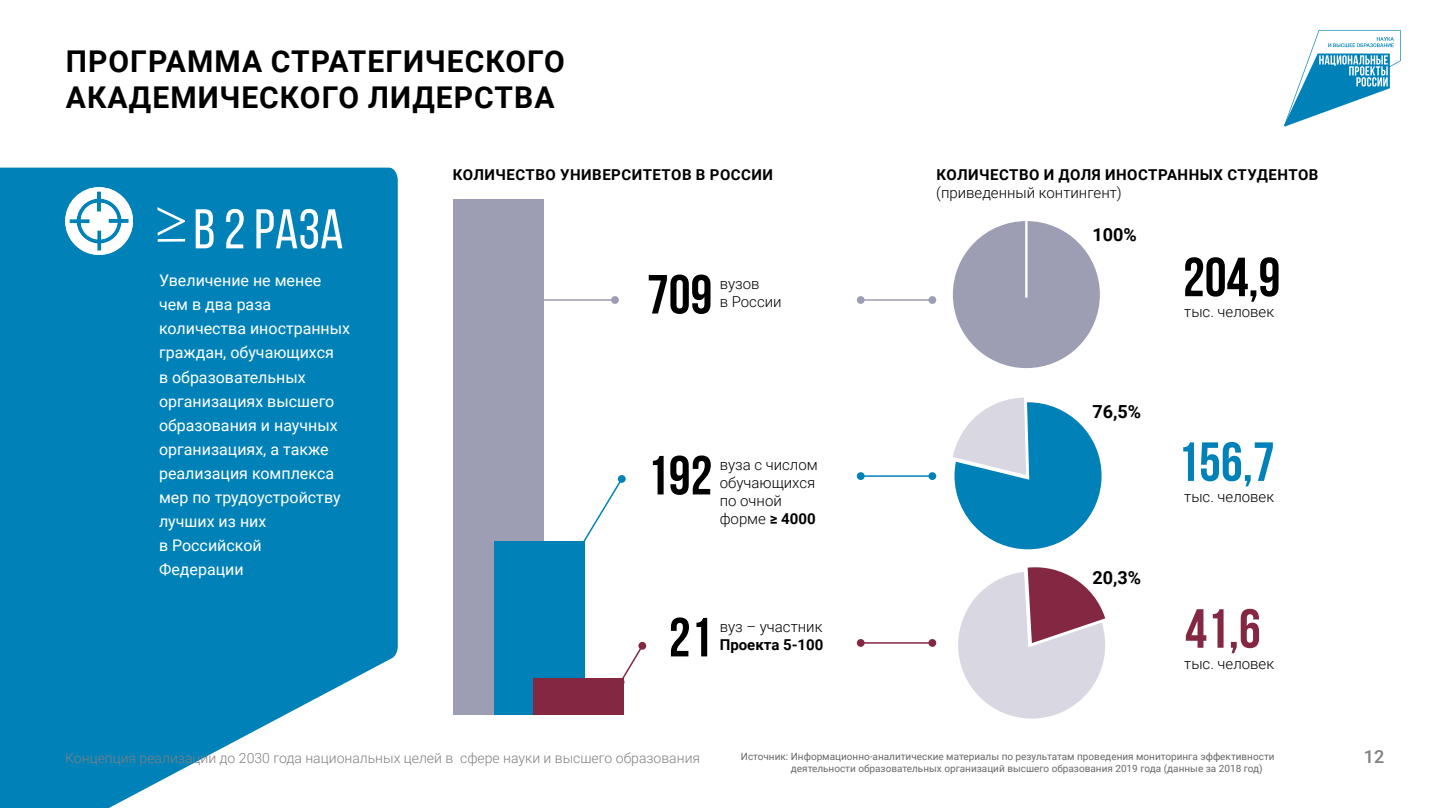
<style>
.page{position:relative;width:1437px;height:808px;background:#fff}
.page>*{position:absolute;margin:0;border:0;box-sizing:border-box;transform-origin:0 0}
.t1{font:55.8px "Bebas Neue";color:#fff}
.t2{font:700 55px "Bebas Neue";color:#000}
.t3{font:700 55px "Bebas Neue";color:#0082b9}
.t4{font:700 55px "Bebas Neue";color:#832742}
.t5{font:700 30px/36px "Roboto";letter-spacing:.035em;color:#000}
.t6{font:700 18px "Roboto";color:#000}
.t7{font:500 18px "Roboto";color:#808080}
.t8{font:16px/24px "Roboto";color:#fff}
.t9{font:300 15px/18px "Roboto";color:#000}
.t10{font:700 15px "Roboto";letter-spacing:.035em;color:#000}
.t11{font:700 15px "Roboto";color:#000}
.t12{font:300 14px "Roboto";color:#808080}
.t13{font:10px/12px "Roboto";color:#686868}
.s1{font-weight:700}
</style>
<div class="page">
<svg style="left:0;top:168px;width:398px;height:640px;fill:#0082b9"></svg>
<svg style="left:1284px;top:30px;width:116px;height:96px"></svg>
<svg style="left:65px;top:187px;width:68px;height:68px"></svg>
<div style="left:453px;top:199px;width:91px;height:516px;background:#9d9db4"></div>
<div style="left:494px;top:541px;width:91px;height:174px;background:#0082b9"></div>
<div style="left:532px;top:678px;width:91px;height:37px;background:#832742"></div>
<hr style="left:860px;top:299px;width:72px;height:2px;background:#9d9db4">
<div style="left:856px;top:296px;width:8px;height:8px;background:#9d9db4;border-radius:50%"></div>
<div style="left:928px;top:296px;width:8px;height:8px;background:#9d9db4;border-radius:50%"></div>
<hr style="left:540px;top:299px;width:75px;height:2px;background:#9d9db4">
<div style="left:611px;top:296px;width:8px;height:8px;background:#9d9db4;border-radius:50%"></div>
<hr style="left:860px;top:475px;width:72px;height:2px;background:#0082b9">
<div style="left:856px;top:472px;width:8px;height:8px;background:#0082b9;border-radius:50%"></div>
<div style="left:928px;top:472px;width:8px;height:8px;background:#0082b9;border-radius:50%"></div>
<svg style="left:583px;top:482px;width:37px;height:59px"></svg>
<div style="left:617px;top:475px;width:8px;height:8px;background:#0082b9;border-radius:50%"></div>
<hr style="left:860px;top:642px;width:72px;height:1px;background:#832742">
<div style="left:856px;top:639px;width:8px;height:7px;background:#832742;border-radius:50%"></div>
<div style="left:928px;top:639px;width:8px;height:7px;background:#832742;border-radius:50%"></div>
<svg style="left:622px;top:647px;width:22px;height:37px"></svg>
<div style="left:616px;top:678px;width:8px;height:8px;background:#832742;border-radius:50%"></div>
<div style="left:638px;top:642px;width:8px;height:7px;background:#832742;border-radius:50%"></div>
<div style="left:952px;top:221px;width:147px;height:147px;background:#9d9db4;border-radius:50%"></div>
<hr style="left:1025px;top:221px;width:2px;height:77px;background:#fff">
<svg style="left:953px;top:397px;width:148px;height:152px"></svg>
<svg style="left:958px;top:567px;width:148px;height:152px"></svg>
<h3 class="t5" style="left:66px;top:43px;width:500px">ПРОГРАММА СТРАТЕГИЧЕСКОГО<br>АКАДЕМИЧЕСКОГО ЛИДЕРСТВА</h3>
<h1 class="t1" style="left:156px;top:199px;width:189px">≥в 2 раза</h1>
<p class="t8" style="left:159px;top:268px;width:193px">Увеличение не менее чем в два раза количества иностранных граждан, обучающихся<br>в образовательных организациях высшего образования и научных организациях, а также реализация комплекса мер по трудоустройству лучших из них<br>в Российской<br>Федерации</p>
<p class="t10" style="left:453px;top:164px;width:322px">КОЛИЧЕСТВО УНИВЕРСИТЕТОВ В РОССИИ</p>
<h2 class="t2" style="left:647px;top:264px;width:67px">709</h2>
<p class="t9" style="left:719px;top:274px;width:63px">вузов<br>в России</p>
<h2 class="t2" style="left:647px;top:445px;width:67px">192</h2>
<p class="t9" style="left:719px;top:455px;width:100px">вуза с числом обучающихся по очной форме <span class="s1">≥ 4000</span></p>
<h2 class="t2" style="left:668px;top:607px;width:45px">21</h2>
<p class="t9" style="left:719px;top:617px;width:104px">вуз – участник</p>
<p class="t11" style="left:719px;top:634px;width:105px">Проекта 5-100</p>
<p class="t10" style="left:936px;top:164px;width:383px">КОЛИЧЕСТВО И ДОЛЯ ИНОСТРАННЫХ СТУДЕНТОВ</p>
<p class="t9" style="left:936px;top:183px;width:187px">(приведенный контингент)</p>
<p class="t6" style="left:1092px;top:222px;width:46px">100%</p>
<p class="t6" style="left:1092px;top:398px;width:50px">76,5%</p>
<p class="t6" style="left:1092px;top:565px;width:50px">20,3%</p>
<h2 class="t2" style="left:1182px;top:247px;width:99px">204,9</h2>
<p class="t9" style="left:1184px;top:302px;width:91px">тыс. человек</p>
<h2 class="t3" style="left:1177px;top:431px;width:99px">156,7</h2>
<p class="t9" style="left:1184px;top:487px;width:91px">тыс. человек</p>
<h2 class="t4" style="left:1184px;top:598px;width:77px">41,6</h2>
<p class="t9" style="left:1184px;top:654px;width:91px">тыс. человек</p>
<p class="t12" style="left:65px;top:747px;width:636px">Концепция реализации до 2030 года национальных целей в сфере науки и высшего образования</p>
<p class="t7" style="left:1363px;top:743px;width:22px">12</p>
<p class="t13" style="left:790px;top:749px;width:485px;text-indent:-50px">Источник: Информационно-аналитические материалы по результатам проведения мониторинга эффективности деятельности образовательных организаций высшего образования 2019 года (данные за 2018 год)</p>
</div>
